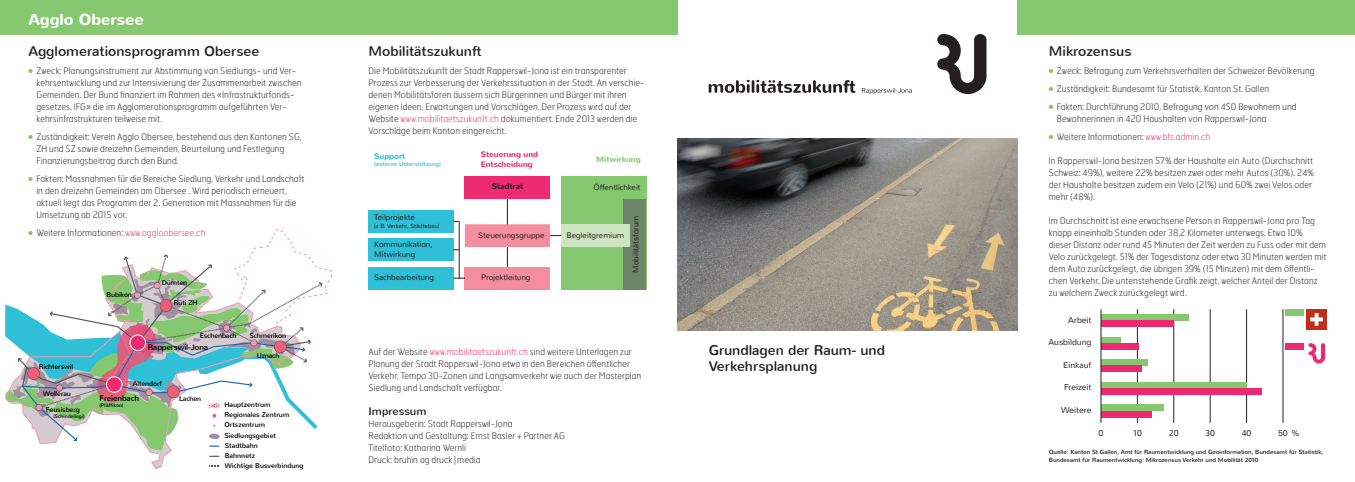
<style>
.page{position:relative;width:1355px;height:482px;background:#fff}
.page>*{position:absolute;margin:0;border:0;box-sizing:border-box;transform-origin:0 0}
.t1{font:700 16px "Nunito";color:#fff}
.t2{font:14px/16px "Nunito";color:#231f20}
.t3{font:11px "Nunito";color:#231f20}
.t4{font:100 9px/12px "Hermes";color:#231f20}
.t5{font:300 8.6px "Nunito";color:#231f20}
.t6{font:8.1px "Nunito";letter-spacing:-.02em;color:#000}
.t7{font:300 8px/9.6px "Nunito";color:#231f20}
.t8{font:700 8px/9.6px "Nunito";color:#ee2a71}
.t9{font:700 8px "Nunito";color:#85c86f}
.t10{font:700 8px "Nunito";color:#231f20}
.t11{font:700 8px "Nunito";color:#2fc0d7}
.t12{font:6.9px/10.1px "Nunito";color:#000}
.t13{font:6.9px "Nunito";letter-spacing:-.02em;color:#000}
.t14{font:6px/8px "Nunito";color:#231f20}
.t15{font:300 6px "Nunito";color:#231f20}
.t16{font:6px "Nunito";color:#2fc0d7}
.t17{font:5.1px "Nunito";color:#000}
.s1{color:#ee2972}
</style>
<div class="page">
<div style="left:0;top:0;width:677px;height:34px;background:#85c86f"></div>
<div style="left:1018px;top:0;width:337px;height:34px;background:#85c86f"></div>
<img style="left:677px;top:139px;width:341px;height:192px">
<svg style="left:146px;top:447px;width:74px;height:22px"></svg>
<svg style="left:209px;top:465px;width:10px;height:2px"></svg>
<svg style="left:709px;top:80px;width:146px;height:13px"></svg>
<svg style="left:862px;top:88px;width:50px;height:6px"></svg>
<hr style="left:507px;top:196px;width:1px;height:71px;background:#231f20">
<div style="left:369px;top:267px;width:85px;height:22px;background:#2fc0d7"></div>
<div style="left:369px;top:238px;width:85px;height:23px;background:#2fc0d7"></div>
<div style="left:369px;top:210px;width:85px;height:23px;background:#2fc0d7"></div>
<div style="left:465px;top:176px;width:85px;height:23px;background:#ee2a71"></div>
<div style="left:561px;top:176px;width:85px;height:113px;background:#85c86f"></div>
<div style="left:624px;top:199px;width:22px;height:90px;background:#6f856b"></div>
<div style="left:561px;top:224px;width:68px;height:23px;background:#cde5c1"></div>
<div style="left:465px;top:267px;width:85px;height:22px;background:#f48d9f"></div>
<svg style="left:465px;top:224px;width:96px;height:23px;background:#f49aaa"></svg>
<hr style="left:459px;top:221px;width:1px;height:57px;background:#231f20">
<svg style="left:1049px;top:69px;width:4px;height:4px"></svg>
<svg style="left:1049px;top:87px;width:4px;height:4px"></svg>
<svg style="left:1049px;top:105px;width:4px;height:4px"></svg>
<svg style="left:1049px;top:135px;width:4px;height:4px"></svg>
<svg style="left:28px;top:69px;width:5px;height:4px"></svg>
<svg style="left:28px;top:135px;width:5px;height:4px"></svg>
<svg style="left:28px;top:177px;width:5px;height:4px"></svg>
<svg style="left:5px;top:229px;width:327px;height:218px"></svg>
<svg style="left:937px;top:34px;width:49px;height:60px"></svg>
<div style="left:1306px;top:309px;width:21px;height:21px;background:#c02d19"></div>
<svg style="left:1310px;top:313px;width:13px;height:13px"></svg>
<svg style="left:1308px;top:343px;width:17px;height:20px"></svg>
<hr style="left:1137px;top:309px;width:1px;height:114px;background:#231f20">
<hr style="left:1174px;top:309px;width:1px;height:114px;background:#231f20">
<hr style="left:1210px;top:309px;width:1px;height:114px;background:#231f20">
<hr style="left:1246px;top:309px;width:1px;height:114px;background:#231f20">
<hr style="left:1283px;top:309px;width:1px;height:114px;background:#231f20">
<div style="left:1101px;top:314px;width:88px;height:6px;background:#85c86f"></div>
<div style="left:1101px;top:320px;width:73px;height:7px;background:#ee2972"></div>
<div style="left:1286px;top:343px;width:18px;height:6px;background:#ee2972"></div>
<div style="left:1286px;top:309px;width:18px;height:6px;background:#85c86f"></div>
<div style="left:1101px;top:337px;width:19px;height:6px;background:#85c86f"></div>
<div style="left:1101px;top:343px;width:38px;height:6px;background:#ee2972"></div>
<div style="left:1101px;top:360px;width:46px;height:6px;background:#85c86f"></div>
<div style="left:1101px;top:366px;width:41px;height:6px;background:#ee2972"></div>
<div style="left:1101px;top:382px;width:146px;height:6px;background:#85c86f"></div>
<div style="left:1101px;top:388px;width:160px;height:6px;background:#ee2972"></div>
<div style="left:1101px;top:405px;width:62px;height:6px;background:#85c86f"></div>
<div style="left:1101px;top:411px;width:50px;height:6px;background:#ee2972"></div>
<hr style="left:1101px;top:309px;width:1px;height:114px;background:#231f20">
<h1 class="t1" style="left:28px;top:9px;width:117px">Agglo Obersee</h1>
<h2 class="t2" style="left:28px;top:44px;width:233px">Agglomerationsprogramm Obersee</h2>
<p class="t4" style="left:36px;top:65px;width:267px">Zweck: Planungsinstrument zur Abstimmung von Siedlungs- und Ver - kehrsentwicklung und zur Intensivierung der Zusammenarbeit zwischen Gemeinden. Der Bund finanziert im Rahmen des «Infrastrukturfonds&shy;gesetzes, IFG» die im Agglomerationsprogramm aufgeführten Ver&shy;kehrsinfrastrukturen teilweise mit.</p>
<p class="t4" style="left:36px;top:131px;width:267px">Zuständigkeit: Verein Agglo Obersee, bestehend aus den Kantonen SG,<br>ZH und SZ sowie dreizehn Gemeinden, Beurteilung und Festlegung<br>Finanzierungsbeitrag durch den Bund.</p>
<p class="t4" style="left:36px;top:173px;width:269px">Fakten: Massnahmen für die Bereiche Siedlung, Verkehr und Landschaft in den dreizehn Gemeinden am Obersee . Wird periodisch erneuert, aktuell liegt das Programm der 2. Generation mit Massnahmen für die Umsetzung ab 2015 vor.</p>
<p class="t4" style="left:36px;top:227px;width:170px">Weitere Informationen: <span class="s1">www.aggloobersee.ch</span></p>
<p class="t13" style="left:39px;top:362px;width:36px">Richterswil</p>
<p class="t13" style="left:43px;top:390px;width:29px">Wollerau</p>
<p class="t13" style="left:46px;top:405px;width:36px">Feusisberg</p>
<p class="t17" style="left:53px;top:413px;width:33px">(Schindellegi)</p>
<p class="t13" style="left:107px;top:290px;width:27px">Bubikon</p>
<p class="t13" style="left:162px;top:278px;width:27px">Dürnten</p>
<p class="t12" style="left:174px;top:297px;width:25px">Rüti ZH</p>
<p class="t13" style="left:200px;top:331px;width:38px">Eschenbach</p>
<p class="t13" style="left:249px;top:331px;width:38px">Schmerikon</p>
<p class="t12" style="left:257px;top:350px;width:24px">Uznach</p>
<p class="t6" style="left:148px;top:342px;width:62px">Rapperswil-Jona</p>
<p class="t13" style="left:133px;top:379px;width:31px">Altendorf</p>
<p class="t6" style="left:100px;top:393px;width:41px">Freienbach</p>
<p class="t17" style="left:100px;top:402px;width:25px">(Pfäffikon)</p>
<p class="t12" style="left:179px;top:394px;width:24px">Lachen</p>
<p class="t12" style="left:224px;top:400px;width:81px">Hauptzentrum<br>Regionales Zentrum<br>Ortszentrum<br>Siedlungsgebiet<br>Stadtbahn<br>Bahnnetz<br>Wichtige Busverbindung</p>
<h2 class="t2" style="left:369px;top:44px;width:115px">Mobilitätszukunft</h2>
<p class="t4" style="left:369px;top:65px;width:278px">Die Mobilitätszukunft der Stadt Rapperswil-Jona ist ein transparenter Prozess zur Verbesserung der Verkehrssituation in der Stadt. An verschie&shy;denen Mobilitätsforen äussern sich Bürgerinnen und Bürger mit ihren eigenen Ideen, Erwartungen und Vorschlägen. Der Prozess wird auf der Website <span class="s1">www.mobilitaetszukunft.ch</span> dokumentiert. Ende 2013 werden die Vorschläge beim Kanton eingereicht.</p>
<p class="t11" style="left:374px;top:151px;width:33px">Support</p>
<p class="t16" style="left:374px;top:160px;width:68px">(externe Unterstützung)</p>
<p class="t8" style="left:481px;top:150px;width:59px">Steuerung und<br>Entscheidung</p>
<p class="t9" style="left:596px;top:154px;width:46px">Mitwirkung</p>
<p class="t7" style="left:593px;top:182px;width:49px">Öffentlichkeit</p>
<p class="t7" style="left:631px;top:273px;width:59px;rotate:-90deg">Mobilitätsforum</p>
<p class="t10" style="left:492px;top:181px;width:33px">Stadtrat</p>
<p class="t7" style="left:374px;top:213px;width:42px">Teilprojekte</p>
<p class="t15" style="left:374px;top:222px;width:67px">(z.B. Verkehr, Städtebau)</p>
<p class="t7" style="left:374px;top:240px;width:60px">Kommunikation,<br>Mitwirkung</p>
<p class="t7" style="left:374px;top:273px;width:61px">Sachbearbeitung</p>
<p class="t7" style="left:481px;top:273px;width:51px">Projektleitung</p>
<p class="t7" style="left:478px;top:230px;width:68px">Steuerungsgruppe</p>
<p class="t7" style="left:566px;top:230px;width:59px">Begleitgremium</p>
<p class="t4" style="left:369px;top:345px;width:274px">Auf der Website <span class="s1">www.mobilitaetszukunft.ch</span> sind weitere Unterlagen zur Planung der Stadt Rapperswil-Jona etwa in den Bereichen öffentlicher Verkehr, Tempo 30-Zonen und Langsamverkehr wie auch der Masterplan Siedlung und Landschaft verfügbar.</p>
<p class="t3" style="left:369px;top:404px;width:59px">Impressum</p>
<p class="t4" style="left:369px;top:417px;width:198px">Herausgeberin: Stadt Rapperswil-Jona<br>Redaktion und Gestaltung: Ernst Basler + Partner AG Titelfoto: Katharina Wernli<br>Druck: bruhin ag druck | media</p>
<h2 class="t2" style="left:709px;top:342px;width:178px">Grundlagen der Raum- und<br>Verkehrsplanung</h2>
<h2 class="t2" style="left:1049px;top:44px;width:84px">Mikrozensus</h2>
<p class="t4" style="left:1057px;top:62px;width:259px;line-height:18px">Zweck: Befragung zum Verkehrsverhalten der Schweizer Bevölkerung<br>Zuständigkeit: Bundesamt für Statistik, Kanton St. Gallen<br>Fakten: Durchführung 2010, Befragung von 450 Bewohnern und</p>
<p class="t4" style="left:1057px;top:110px;width:211px;line-height:18px">Bewohnerinnen in 420 Haushalten von Rapperswil-Jona<br>Weitere Informationen: <span class="s1">www.bfs.admin.ch</span></p>
<p class="t4" style="left:1049px;top:155px;width:267px">In Rapperswil-Jona besitzen 57% der Haushalte ein Auto (Durchschnitt Schweiz: 49%), weitere 22% besitzen zwei oder mehr Autos (30%). 24% der Haushalte besitzen zudem ein Velo (21%) und 60% zwei Velos oder mehr (48%).</p>
<p class="t4" style="left:1049px;top:215px;width:279px">Im Durchschnitt ist eine erwachsene Person in Rapperswil-Jona pro Tag knapp eineinhalb Stunden oder 38,2 Kilometer unterwegs. Etwa 10% dieser Distanz oder rund 45 Minuten der Zeit werden zu Fuss oder mit dem Velo zurückgelegt. 51% der Tagesdistanz oder etwa 30 Minuten werden mit dem Auto zurückgelegt, die übrigen 39% (15 Minuten) mit dem öffentli&shy;chen Verkehr. Die untenstehende Grafik zeigt, welcher Anteil der Distanz zu welchem Zweck zurückgelegt wird.</p>
<p class="t5" style="left:1068px;top:314px;width:25px">Arbeit</p>
<p class="t5" style="left:1049px;top:337px;width:44px">Ausbildung</p>
<p class="t5" style="left:1063px;top:359px;width:30px">Einkauf</p>
<p class="t5" style="left:1064px;top:382px;width:29px">Freizeit</p>
<p class="t5" style="left:1061px;top:404px;width:32px">Weitere</p>
<p class="t5" style="left:1099px;top:427px;width:6px">0</p>
<p class="t5" style="left:1133px;top:427px;width:11px">10</p>
<p class="t5" style="left:1169px;top:427px;width:11px">20</p>
<p class="t5" style="left:1205px;top:427px;width:11px">30</p>
<p class="t5" style="left:1242px;top:427px;width:11px">40</p>
<p class="t5" style="left:1278px;top:427px;width:23px">50 %</p>
<p class="t14" style="left:1049px;top:448px;width:276px">Quelle: Kanton St.Gallen, Amt für Raumentwicklung und Geoinformation, Bundesamt für Statistik,<br>Bundesamt für Raumentwicklung: Mikrozensus Verkehr und Mobilität 2010</p>
</div>
